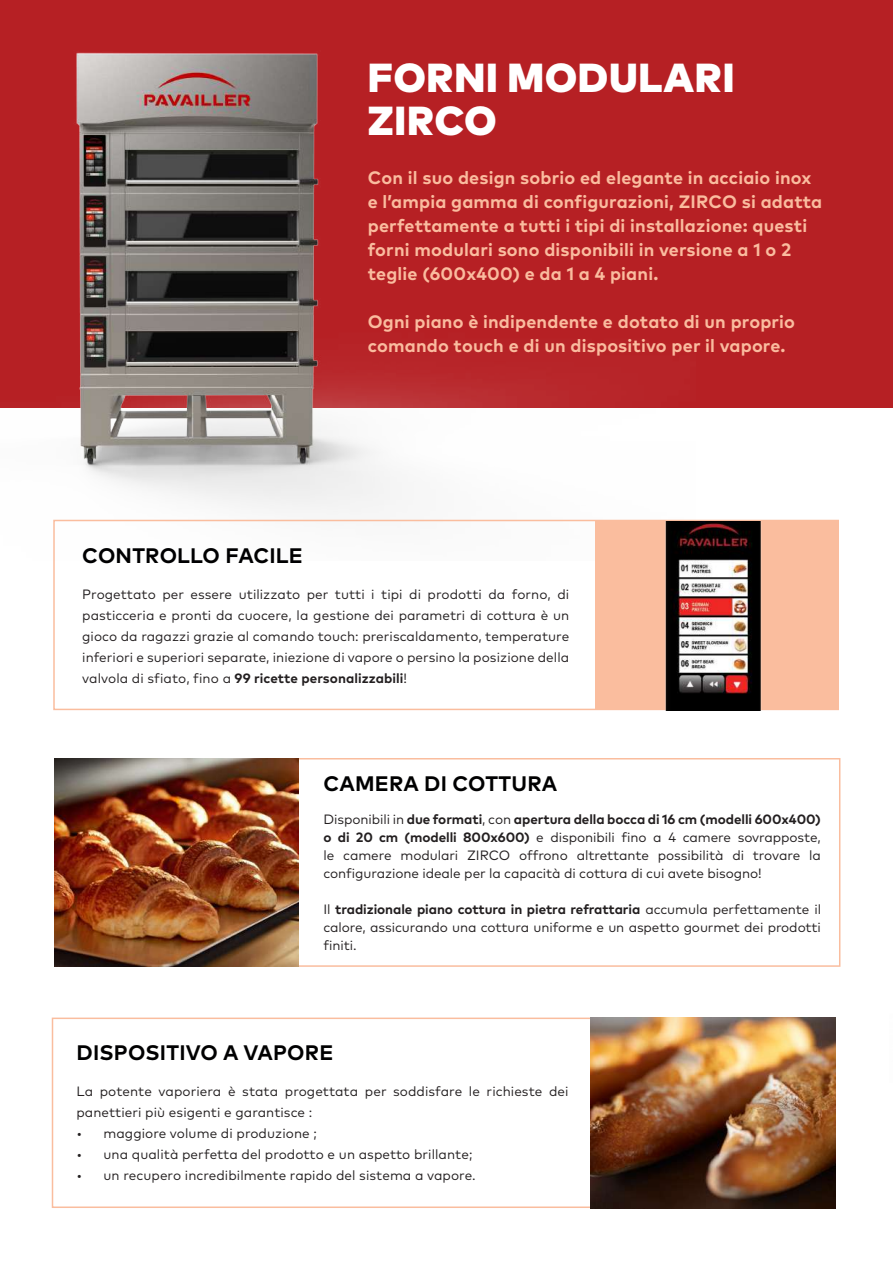
<style>
.page{position:relative;width:893px;height:1263px;background:#fff}
.page>*{position:absolute;margin:0;border:0;box-sizing:border-box;transform-origin:0 0}
.t1{font:900 40.5px/43.5px "Mark Pro";letter-spacing:.02em;color:#fff}
.t2{font:700 21px "Mark Pro";letter-spacing:.01em;color:#000001}
.t3{font:700 18px/24px "Mark Pro";letter-spacing:.01em;color:#fabc9f}
.t4{font:13.5px/21px "Mark Pro";letter-spacing:.005em;color:#231f20;text-align:justify}
.s1{font-weight:700}
</style>
<div class="page">
<div style="left:52px;top:1017px;width:784px;height:191px;border:2px solid #fabd9e"></div>
<div style="left:55px;top:758px;width:785px;height:209px;border:2px solid #fabd9e"></div>
<div style="left:0;top:0;width:893px;height:407px;background:#b62024"></div>
<img style="left:0;top:52px;width:695px;height:468px">
<div style="left:53px;top:520px;width:786px;height:190px;border:2px solid #fabd9e"></div>
<div style="left:595px;top:521px;width:244px;height:189px;background:#fabd9e"></div>
<img style="left:665px;top:521px;width:97px;height:189px">
<img style="left:591px;top:1017px;width:245px;height:191px">
<img style="left:55px;top:758px;width:243px;height:209px">
<h1 class="t1" style="left:368px;top:52px;width:368px">FORNI MODULARI<br>ZIRCO</h1>
<p class="t3" style="left:368px;top:164px;width:456px">Con il suo design sobrio ed elegante in acciaio inox e l’ampia gamma di configurazioni, ZIRCO si adatta perfettamente a tutti i tipi di installazione: questi forni modulari sono disponibili in versione a 1 o 2 teglie (600x400) e da 1 a 4 piani.</p>
<h3 class="t3" style="left:368px;top:308px;width:429px">Ogni piano è indipendente e dotato di un proprio comando touch e di un dispositivo per il vapore.</h3>
<h2 class="t2" style="left:82px;top:540px;width:222px">CONTROLLO FACILE</h2>
<p class="t4" style="left:82px;top:583px;width:488px">Progettato per essere utilizzato per tutti i tipi di prodotti da forno, di pasticceria e pronti da cuocere, la gestione dei parametri di cottura è un gioco da ragazzi grazie al comando touch: preriscaldamento, temperature inferiori e superiori separate, iniezione di vapore o persino la posizione della valvola di sfiato, fino a <span class="s1">99 ricette personalizzabili</span>!</p>
<h2 class="t2" style="left:324px;top:767px;width:235px">CAMERA DI COTTURA</h2>
<p class="t4" style="left:324px;top:809px;width:499px;line-height:18px">Disponibili in <span class="s1">due formati</span>, con <span class="s1">apertura della bocca di 16 cm (modelli 600x400) o di 20 cm (modelli 800x600)</span> e disponibili fino a 4 camere sovrapposte, le camere modulari ZIRCO offrono altrettante possibilità di trovare la configurazione ideale per la capacità di cottura di cui avete bisogno!</p>
<p class="t4" style="left:324px;top:899px;width:499px;line-height:18px">Il <span class="s1">tradizionale piano cottura in pietra refrattaria</span> accumula perfettamente il calore, assicurando una cottura uniforme e un aspetto gourmet dei prodotti finiti.</p>
<h2 class="t2" style="left:77px;top:1037px;width:258px">DISPOSITIVO A VAPORE</h2>
<p class="t4" style="left:77px;top:1080px;width:494px">La potente vaporiera è stata progettata per soddisfare le richieste dei panettieri più esigenti e garantisce :</p>
<p class="t4" style="left:77px;top:1122px;width:242px">• maggiore volume di produzione ;</p>
<p class="t4" style="left:77px;top:1143px;width:397px">• una qualità perfetta del prodotto e un aspetto brillante;</p>
<p class="t4" style="left:77px;top:1164px;width:401px">• un recupero incredibilmente rapido del sistema a vapore.</p>
</div>
